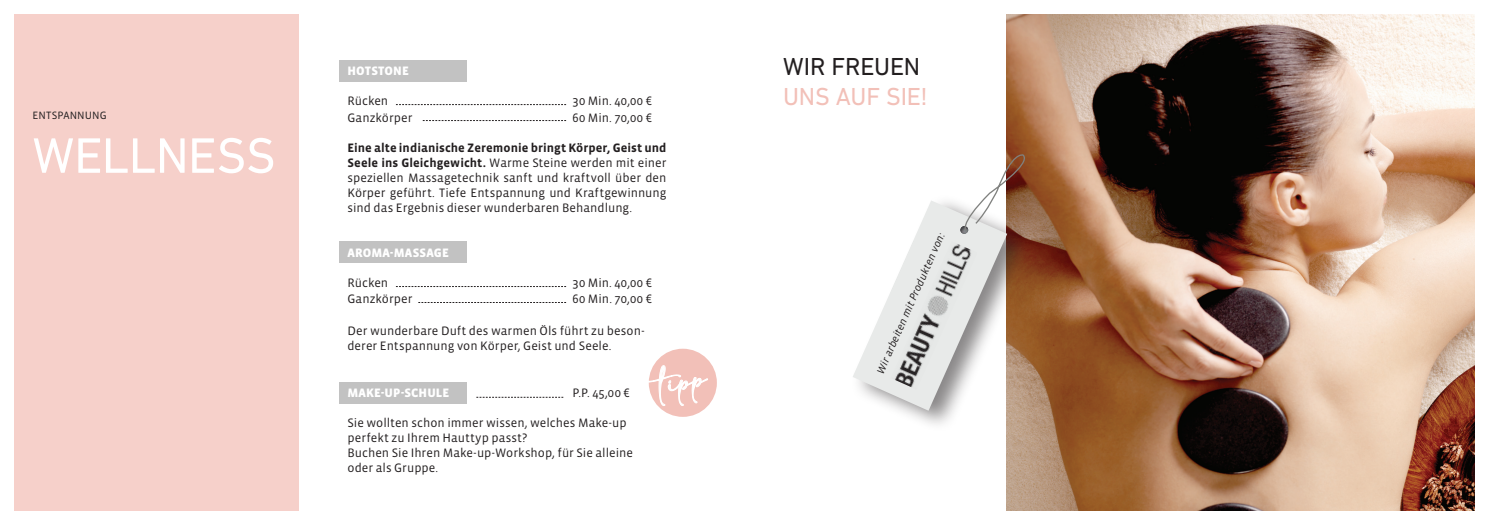
<style>
.page{position:relative;width:1489px;height:525px;background:#fff}
.page>*{position:absolute;margin:0;border:0;box-sizing:border-box;transform-origin:0 0}
.t1{font:50.62px "DIN Next LT Pro";letter-spacing:-.005em;color:#fff}
.t2{font:25px "DIN Next LT Pro";letter-spacing:-.01em;color:#f2c0b8}
.t3{font:25px "DIN Next LT Pro";letter-spacing:-.01em;color:#231f20}
.t4{font:22.12px "valentine";color:#fff}
.t5{font:12.5px/15px "Vista Sans OT";letter-spacing:.005em;color:#231f20}
.t6{font:900 12.5px "Vista Sans OT";letter-spacing:.01em;color:#fff}
.t7{font:10.88px "Vista Sans OT";letter-spacing:.005em;color:#231f20}
.t8{font:italic 10.62px "Vista Sans OT";color:#231f20}
.s1{font-weight:700}
</style>
<div class="page">
<img style="left:1006px;top:14px;width:468px;height:496px">
<div style="left:339px;top:241px;width:128px;height:22px;background:#c2c2c2"></div>
<div style="left:339px;top:381px;width:128px;height:22px;background:#c2c2c2"></div>
<div style="left:339px;top:60px;width:128px;height:22px;background:#c2c2c2"></div>
<svg style="left:396px;top:104px;width:170px;height:1px"></svg>
<svg style="left:423px;top:120px;width:143px;height:1px"></svg>
<svg style="left:396px;top:286px;width:170px;height:1px"></svg>
<svg style="left:418px;top:302px;width:148px;height:1px"></svg>
<svg style="left:476px;top:397px;width:87px;height:1px"></svg>
<div style="left:14px;top:14px;width:285px;height:496px;background:#f6d0ca"></div>
<div style="left:648px;top:348px;width:68px;height:68px;background:#f2c0b8;border-radius:50%"></div>
<svg style="left:648px;top:364px;width:60px;height:42px"></svg>
<div style="left:850px;top:194px;width:183px;height:238px;background:#231f20;opacity:.53"></div>
<svg style="left:852px;top:200px;width:155px;height:210px"></svg>
<svg style="left:957px;top:151px;width:75px;height:84px"></svg>
<img style="left:890px;top:241px;width:87px;height:148px">
<p class="t7" style="left:33px;top:110px;width:74px">entspannung</p>
<h1 class="t1" style="left:33px;top:126px;width:245px">WELLNESS</h1>
<p class="t6" style="left:347px;top:64px;width:63px">HOTSTONE</p>
<p class="t5" style="left:347px;top:94px;width:42px">Rücken</p>
<p class="t5" style="left:572px;top:94px;width:81px">30 Min. 40,00 €</p>
<p class="t5" style="left:347px;top:110px;width:67px">Ganzkörper</p>
<p class="t5" style="left:572px;top:110px;width:81px">60 Min. 70,00 €</p>
<p class="t5" style="left:347px;top:140px;width:320px;text-align:justify"><span class="s1">Eine alte indianische Zeremonie bringt Körper, Geist und Seele ins Gleichgewicht.</span> Warme Steine werden mit einer speziellen Massagetechnik sanft und kraftvoll über den Körper geführt. Tiefe Entspannung und Kraftgewinnung sind das Ergebnis dieser wunderbaren Behandlung.</p>
<p class="t6" style="left:347px;top:246px;width:103px">AROMA-MASSAGE</p>
<p class="t5" style="left:347px;top:275px;width:42px">Rücken</p>
<p class="t5" style="left:572px;top:275px;width:81px">30 Min. 40,00 €</p>
<p class="t5" style="left:347px;top:291px;width:67px">Ganzkörper</p>
<p class="t5" style="left:572px;top:291px;width:81px">60 Min. 70,00 €</p>
<p class="t5" style="left:347px;top:324px;width:298px">Der wunderbare Duft des warmen Öls führt zu beson&shy;derer Entspannung von Körper, Geist und Seele.</p>
<p class="t6" style="left:347px;top:386px;width:66px">MAKE-UP-SCHULE</p>
<p class="t5" style="left:572px;top:385px;width:59px">P.P. 45,00 €</p>
<p class="t5" style="left:347px;top:415px;width:287px">Sie wollten schon immer wissen, welches Make-up perfekt zu I hrem Hauttyp passt?<br>Buchen Sie I hren Make-up-Workshop, für Sie alleine oder als Gruppe.</p>
<h3 class="t4" style="left:656px;top:374px;width:50px;rotate:-11deg">t ipp</h3>
<h2 class="t3" style="left:783px;top:52px;width:138px">WIR FREUEN</h2>
<h2 class="t2" style="left:783px;top:82px;width:146px">UNS AUF SIE!</h2>
<p class="t8" style="left:874px;top:370px;width:154px;rotate:-66deg">Wir arbeiten mit Produkten von:</p>
</div>
